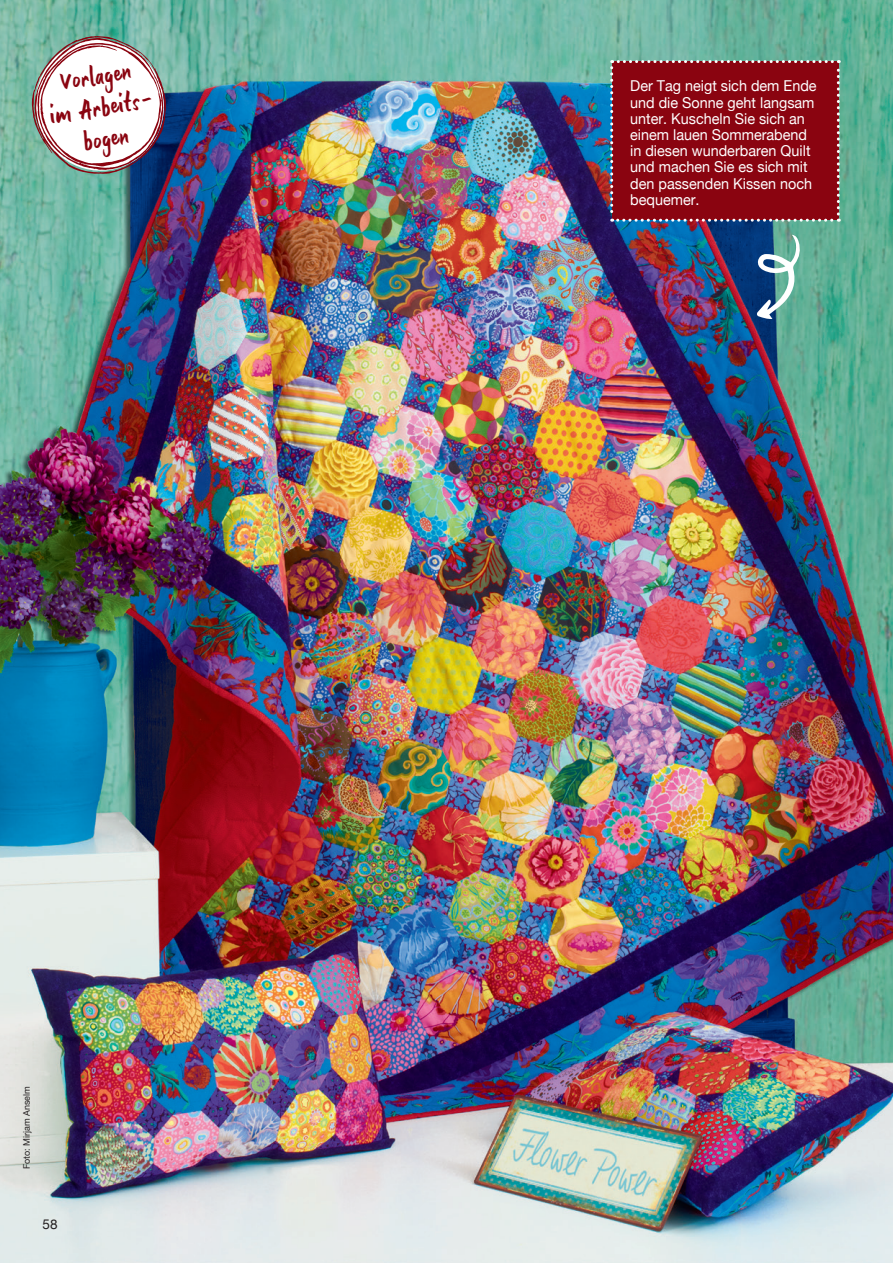
<style>
.page{position:relative;width:893px;height:1263px;background:#fff}
.page>*{position:absolute;margin:0;border:0;box-sizing:border-box;transform-origin:0 0}
.t1{font:28.5px/31.5px "Gultan Bonte";color:#8a0410;text-align:center}
.t2{font:15px/16.2px "Helvetica Neue";color:#fff;scale:.96 1}
.t3{font:13.5px "Helvetica Neue";color:#231f20}
.t4{font:9px "Helvetica Neue";color:#231f20}
</style>
<div class="page">
<img style="left:0;top:0;width:893px;height:1263px">
<div style="left:610px;top:60px;width:230px;height:162px;background:#8a0410"></div>
<svg style="left:756px;top:235px;width:45px;height:84px"></svg>
<svg style="left:27px;top:31px;width:145px;height:148px"></svg>
<h1 class="t1" style="left:43px;top:70px;width:108px;rotate:-9deg">Vorlagen<br>im Arbeits&shy;bogen</h1>
<p class="t4" style="left:20px;top:1169px;width:85px;rotate:-90deg">Foto: Mirjam Anselm</p>
<p class="t3" style="left:43px;top:1214px;width:17px">58</p>
<p class="t2" style="left:630px;top:79px;width:196px">Der Tag neigt sich dem Ende und die Sonne geht langsam unter. Kuscheln Sie sich an einem lauen Sommerabend in diesen wunderbaren Quilt und machen Sie es sich mit den passenden Kissen noch bequemer.</p>
</div>
